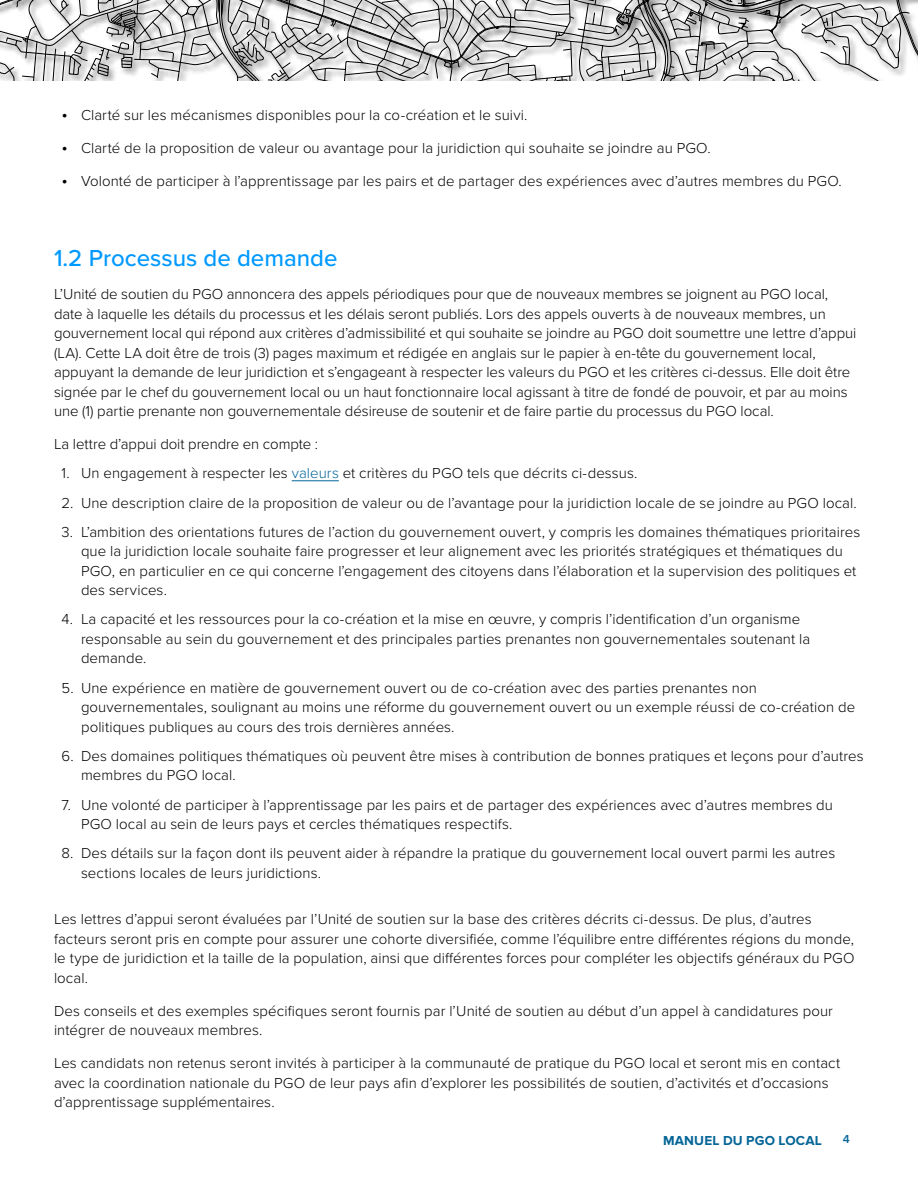
<style>
.page{position:relative;width:918px;height:1188px;background:#fff}
.page>*{position:absolute;margin:0;border:0;box-sizing:border-box;transform-origin:0 0}
.t1{font:500 24px "Proxima Nova";color:#09f}
.t2{font:300 15px/19.5px "Proxima Nova";letter-spacing:.005em;color:#000}
.t3{font:700 13.5px "Proxima Nova";letter-spacing:.015em;color:#046597}
.t4{font:600 12px "Proxima Nova";color:#046597}
.s1{font-size:18px}
.s2{color:#046598}
</style>
<div class="page">
<hr style="left:292px;top:480px;width:47px;height:1px;background:#046598">
<svg style="left:0;top:0;width:918px;height:81px"></svg>
<p class="t2" style="left:61px;top:104px;width:468px"><span class="s1">•</span> Clarté sur les mécanismes disponibles pour la co-création et le suivi.</p>
<p class="t2" style="left:61px;top:137px;width:651px"><span class="s1">•</span> Clarté de la proposition de valeur ou avantage pour la juridiction qui souhaite se joindre au PGO.</p>
<p class="t2" style="left:61px;top:170px;width:782px"><span class="s1">•</span> Volonté de participer à l’apprentissage par les pairs et de partager des expériences avec d’autres membres du PGO.</p>
<h1 class="t1" style="left:54px;top:240px;width:285px">1.2 Processus de demande</h1>
<p class="t2" style="left:54px;top:284px;width:804px">L’Unité de soutien du PGO annoncera des appels périodiques pour que de nouveaux membres se joignent au PGO local, date à laquelle les détails du processus et les délais seront publiés. Lors des appels ouverts à de nouveaux membres, un gouvernement local qui répond aux critères d’admissibilité et qui souhaite se joindre au PGO doit soumettre une lettre d’appui (LA). Cette LA doit être de trois (3) pages maximum et rédigée en anglais sur le papier à en-tête du gouvernement local, appuyant la demande de leur juridiction et s’engageant à respecter les valeurs du PGO et les critères ci-dessus. Elle doit être signée par le chef du gouvernement local ou un haut fonctionnaire local agissant à titre de fondé de pouvoir, et par au moins une (1) partie prenante non gouvernementale désireuse de soutenir et de faire partie du processus du PGO local.</p>
<p class="t2" style="left:54px;top:434px;width:266px">La lettre d’appui doit prendre en compte :</p>
<p class="t2" style="left:62px;top:463px;width:577px">1. Un engagement à respecter les <span class="s2">valeurs</span> et critères du PGO tels que décrits ci-dessus.</p>
<p class="t2" style="left:62px;top:492px;width:797px">2. Une description claire de la proposition de valeur ou de l’avantage pour la juridiction locale de se joindre au PGO local.</p>
<p class="t2" style="left:81px;top:521px;width:781px;text-indent:-20px">3. L’ambition des orientations futures de l’action du gouvernement ouvert, y compris les domaines thématiques prioritaires que la juridiction locale souhaite faire progresser et leur alignement avec les priorités stratégiques et thématiques du PGO, en particulier en ce qui concerne l’engagement des citoyens dans l’élaboration et la supervision des politiques et des services.</p>
<p class="t2" style="left:81px;top:609px;width:731px;text-indent:-20px">4. La capacité et les ressources pour la co-création et la mise en œuvre, y compris l’identification d’un organisme responsable au sein du gouvernement et des principales parties prenantes non gouvernementales soutenant la demande.</p>
<p class="t2" style="left:81px;top:677px;width:776px;text-indent:-20px">5. Une expérience en matière de gouvernement ouvert ou de co-création avec des parties prenantes non gouvernementales, soulignant au moins une réforme du gouvernement ouvert ou un exemple réussi de co-création de politiques publiques au cours des trois dernières années.</p>
<p class="t2" style="left:81px;top:745px;width:784px;text-indent:-20px">6. Des domaines politiques thématiques où peuvent être mises à contribution de bonnes pratiques et leçons pour d’autres membres du PGO local.</p>
<p class="t2" style="left:81px;top:794px;width:753px;text-indent:-20px">7. Une volonté de participer à l’apprentissage par les pairs et de partager des expériences avec d’autres membres du<br>PGO local au sein de leurs pays et cercles thématiques respectifs.</p>
<p class="t2" style="left:81px;top:843px;width:756px;text-indent:-20px">8. Des détails sur la façon dont ils peuvent aider à répandre la pratique du gouvernement local ouvert parmi les autres sections locales de leurs juridictions.</p>
<p class="t2" style="left:54px;top:909px;width:802px">Les lettres d’appui seront évaluées par l’Unité de soutien sur la base des critères décrits ci-dessus. De plus, d’autres facteurs seront pris en compte pour assurer une cohorte diversifiée, comme l’équilibre entre différentes régions du monde, le type de juridiction et la taille de la population, ainsi que différentes forces pour compléter les objectifs généraux du PGO local.</p>
<p class="t2" style="left:54px;top:1000px;width:780px">Des conseils et des exemples spécifiques seront fournis par l’Unité de soutien au début d’un appel à candidatures pour intégrer de nouveaux membres.</p>
<p class="t2" style="left:54px;top:1053px;width:788px">Les candidats non retenus seront invités à participer à la communauté de pratique du PGO local et seront mis en contact avec la coordination nationale du PGO de leur pays afin d’explorer les possibilités de soutien, d’activités et d’occasions d’apprentissage supplémentaires.</p>
<p class="t3" style="left:663px;top:1132px;width:160px">MANUEL DU PGO LOCAL</p>
<p class="t4" style="left:843px;top:1133px;width:8px">4</p>
</div>
